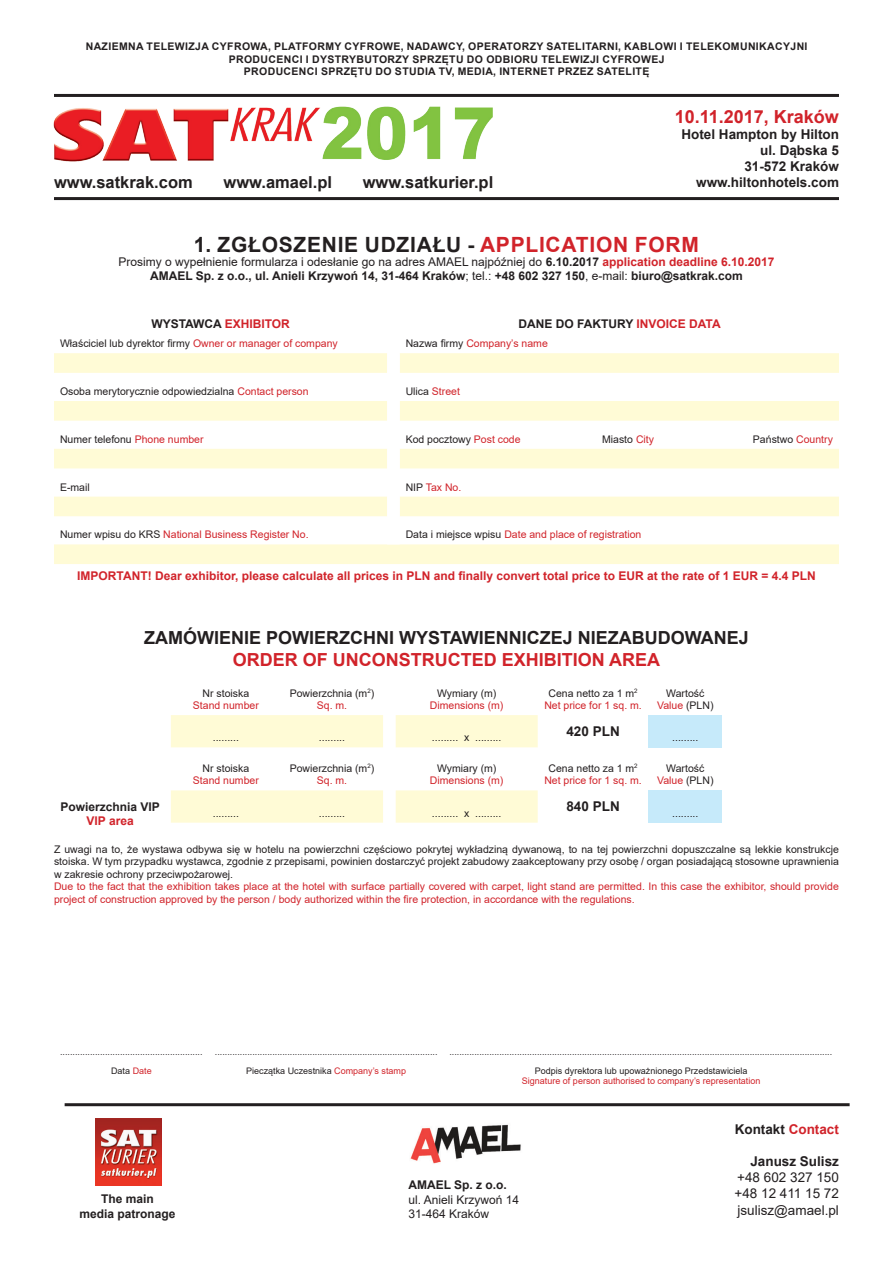
<style>
.page{position:relative;width:893px;height:1263px;background:#fff}
.page>*{position:absolute;margin:0;border:0;box-sizing:border-box;transform-origin:0 0}
.t1{font:700 21px "Arial";letter-spacing:.035em;color:#231f20}
.t2{font:700 18px "Arial";color:#d1232a}
.t3{font:700 18px "Arial";color:#231f20}
.t4{font:700 16.5px "Arial";color:#231f20}
.t5{font:700 13.5px "Arial";color:#231f20}
.t6{font:13.5px "Arial";color:#231f20}
.t7{font:700 12px "Arial";color:#231f20}
.t8{font:12px "Arial";color:#231f20}
.t9{font:700 12px "Arial";color:#d1232a}
.t10{font:10.5px/12.6px "Arial";color:#231f20;text-align:justify}
.t11{font:10.5px/12.6px "Arial";color:#d1232a}
.t12{font:700 10.5px "Arial";letter-spacing:.035em;color:#231f20}
.t13{font:9px "Arial";color:#231f20}
.t14{font:9px "Arial";color:#d1232a}
.s1{color:#d1232a}
.s2{font-weight:700}
.s3{font-weight:700;color:#d1232a}
.s4{font-weight:400}
.s5{color:#231f20}
</style>
<div class="page">
<svg style="left:54px;top:353px;width:785px;height:211px"></svg>
<svg style="left:387px;top:353px;width:13px;height:191px"></svg>
<div style="left:171px;top:715px;width:367px;height:32px;background:#fffbd6"></div>
<div style="left:648px;top:715px;width:74px;height:32px;background:#c6eafa"></div>
<svg style="left:171px;top:790px;width:367px;height:33px;background:#fffbd8"></svg>
<div style="left:648px;top:790px;width:74px;height:33px;background:#c6eafa"></div>
<hr style="left:54px;top:94px;width:785px;height:3px;background:#231f20">
<hr style="left:54px;top:197px;width:785px;height:3px;background:#231f20">
<img style="left:53px;top:106px;width:440px;height:56px">
<hr style="left:65px;top:1103px;width:785px;height:3px;background:#231f20">
<img style="left:95px;top:1118px;width:67px;height:67px">
<img style="left:410px;top:1124px;width:111px;height:40px">
<p class="t12" style="left:86px;top:39px;width:723px">NAZIEMNA TELEWIZJA CYFROWA, PLATFORMY CYFROWE, NADAWCY, OPERATORZY SATELITARNI, KABLOWI I TELEKOMUNIKACYJNI</p>
<p class="t12" style="left:229px;top:52px;width:437px">PRODUCENCI I DYSTRYBUTORZY SPRZĘTU DO ODBIORU TELEWIZJI CYFROWEJ</p>
<p class="t12" style="left:244px;top:64px;width:407px">PRODUCENCI SPRZĘTU DO STUDIA TV, MEDIA, INTERNET PRZEZ SATELITĘ</p>
<p class="t2" style="left:675px;top:104px;width:166px">10.11.2017, Kraków</p>
<p class="t5" style="left:681px;top:125px;width:159px">Hotel Hampton by Hilton</p>
<p class="t5" style="left:760px;top:141px;width:80px">ul. Dąbska 5</p>
<p class="t5" style="left:744px;top:157px;width:96px">31-572 Kraków</p>
<p class="t4" style="left:54px;top:170px;width:140px">www.satkrak.com</p>
<p class="t4" style="left:223px;top:170px;width:110px">www.amael.pl</p>
<p class="t4" style="left:363px;top:170px;width:132px">www.satkurier.pl</p>
<p class="t5" style="left:696px;top:173px;width:144px">www.hiltonhotels.com</p>
<p class="t1" style="left:194px;top:229px;width:507px">1. ZGŁOSZENIE UDZIAŁU - <span class="s1">APPLICATION FORM</span></p>
<p class="t8" style="left:118px;top:254px;width:657px">Prosimy o wypełnienie formularza i odesłanie go na adres AMAEL najpóźniej do <span class="s2">6.10.2017</span> <span class="s3">application deadline 6.10.2017</span></p>
<p class="t7" style="left:150px;top:268px;width:594px">AMAEL Sp. z o.o., ul. Anieli Krzywoń 14, 31-464 Kraków<span class="s4">; tel.:</span> +48 602 327 150<span class="s4">, e-mail:</span> biuro@satkrak.com</p>
<p class="t9" style="left:151px;top:315px;width:140px"><span class="s5">WYSTAWCA</span> EXHIBITOR</p>
<p class="t7" style="left:518px;top:315px;width:204px">DANE DO FAKTURY <span class="s1">INVOICE DATA</span></p>
<p class="t10" style="left:60px;top:337px;width:279px">Właściciel lub dyrektor firmy <span class="s1">Owner or manager of company</span></p>
<p class="t11" style="left:406px;top:337px;width:144px"><span class="s5">Nazwa firmy</span> Company’s name</p>
<p class="t10" style="left:60px;top:385px;width:250px">Osoba merytorycznie odpowiedzialna <span class="s1">Contact person</span></p>
<p class="t11" style="left:406px;top:385px;width:56px"><span class="s5">Ulica</span> Street</p>
<p class="t10" style="left:60px;top:433px;width:145px">Numer telefonu <span class="s1">Phone number</span></p>
<p class="t10" style="left:406px;top:433px;width:116px">Kod pocztowy <span class="s1">Post code</span></p>
<p class="t10" style="left:602px;top:433px;width:53px">Miasto <span class="s1">City</span></p>
<p class="t10" style="left:753px;top:433px;width:81px">Państwo <span class="s1">Country</span></p>
<p class="t10" style="left:60px;top:480px;width:31px">E-mail</p>
<p class="t11" style="left:406px;top:480px;width:57px"><span class="s5">NIP</span> Tax No.</p>
<p class="t11" style="left:60px;top:528px;width:250px"><span class="s5">Numer wpisu do KRS</span> National Business Register No.</p>
<p class="t11" style="left:406px;top:528px;width:237px"><span class="s5">Data i miejsce wpisu</span> Date and place of registration</p>
<p class="t9" style="left:77px;top:567px;width:740px">IMPORTANT! Dear exhibitor, please calculate all prices in PLN and finally convert total price to EUR at the rate of 1 EUR = 4.4 PLN</p>
<p class="t3" style="left:144px;top:625px;width:606px">ZAMÓWIENIE POWIERZCHNI WYSTAWIENNICZEJ NIEZABUDOWANEJ</p>
<p class="t2" style="left:233px;top:647px;width:429px">ORDER OF UNCONSTRUCTED EXHIBITION AREA</p>
<p class="t10" style="left:203px;top:686px;width:48px">Nr stoiska</p>
<p class="t11" style="left:193px;top:699px;width:67px">Stand number</p>
<p class="t10" style="left:290px;top:686px;width:86px">Powierzchnia (m<sup>2</sup>)</p>
<p class="t11" style="left:317px;top:699px;width:32px">Sq. m.</p>
<p class="t10" style="left:548px;top:686px;width:91px">Cena netto za 1 m<sup>2</sup></p>
<p class="t11" style="left:544px;top:699px;width:99px">Net price for 1 sq. m.</p>
<p class="t10" style="left:437px;top:686px;width:61px">Wymiary (m)</p>
<p class="t11" style="left:430px;top:699px;width:75px">Dimensions (m)</p>
<p class="t10" style="left:666px;top:686px;width:40px">Wartość</p>
<p class="t11" style="left:657px;top:699px;width:58px">Value <span class="s5">(PLN)</span></p>
<p class="t10" style="left:213px;top:731px;width:28px">.........</p>
<p class="t10" style="left:319px;top:731px;width:28px">.........</p>
<p class="t10" style="left:432px;top:731px;width:71px">......... x .........</p>
<p class="t5" style="left:566px;top:722px;width:55px">420 PLN</p>
<p class="t10" style="left:672px;top:731px;width:28px">.........</p>
<p class="t10" style="left:203px;top:762px;width:48px">Nr stoiska</p>
<p class="t11" style="left:193px;top:774px;width:67px">Stand number</p>
<p class="t10" style="left:290px;top:762px;width:86px">Powierzchnia (m<sup>2</sup>)</p>
<p class="t11" style="left:317px;top:774px;width:32px">Sq. m.</p>
<p class="t10" style="left:437px;top:762px;width:61px">Wymiary (m)</p>
<p class="t11" style="left:430px;top:774px;width:75px">Dimensions (m)</p>
<p class="t10" style="left:548px;top:762px;width:91px">Cena netto za 1 m<sup>2</sup></p>
<p class="t11" style="left:544px;top:774px;width:99px">Net price for 1 sq. m.</p>
<p class="t10" style="left:666px;top:762px;width:40px">Wartość</p>
<p class="t11" style="left:657px;top:774px;width:58px">Value <span class="s5">(PLN)</span></p>
<p class="t5" style="left:566px;top:797px;width:55px">840 PLN</p>
<p class="t7" style="left:61px;top:798px;width:101px">Powierzchnia VIP</p>
<p class="t9" style="left:87px;top:812px;width:49px">VIP area</p>
<p class="t10" style="left:213px;top:807px;width:28px">.........</p>
<p class="t10" style="left:319px;top:807px;width:28px">.........</p>
<p class="t10" style="left:432px;top:807px;width:71px">......... x .........</p>
<p class="t10" style="left:672px;top:807px;width:28px">.........</p>
<p class="t10" style="left:54px;top:843px;width:786px">Z uwagi na to, że wystawa odbywa się w hotelu na powierzchni częściowo pokrytej wykładziną dywanową, to na tej powierzchni dopuszczalne są lekkie konstrukcje stoiska. W tym przypadku wystawca, zgodnie z przepisami, powinien dostarczyć projekt zabudowy zaakceptowany przy osobę / organ posiadającą stosowne uprawnienia w zakresie ochrony przeciwpożarowej.</p>
<p class="t11" style="left:54px;top:880px;width:786px">Due to the fact that the exhibition takes place at the hotel with surface partially covered with carpet, light stand are permitted. In this case the exhibitor, should provide project of construction approved by the person / body authorized within the fire protection, in accordance with the regulations.</p>
<p class="t13" style="left:60px;top:1046px;width:144px">.........................................................</p>
<p class="t13" style="left:215px;top:1046px;width:224px">.........................................................................................</p>
<p class="t13" style="left:449px;top:1046px;width:384px">.........................................................................................................................................................</p>
<p class="t13" style="left:111px;top:1064px;width:42px">Data <span class="s1">Date</span></p>
<p class="t13" style="left:246px;top:1064px;width:161px">Pieczątka Uczestnika <span class="s1">Company’s stamp</span></p>
<p class="t13" style="left:535px;top:1064px;width:214px">Podpis dyrektora lub upoważnionego Przedstawiciela</p>
<p class="t14" style="left:522px;top:1075px;width:240px">Signature of person authorised to company’s representation</p>
<p class="t7" style="left:101px;top:1191px;width:54px">The main</p>
<p class="t7" style="left:80px;top:1205px;width:98px">media patronage</p>
<p class="t7" style="left:408px;top:1176px;width:100px">AMAEL Sp. z o.o.</p>
<p class="t8" style="left:408px;top:1191px;width:112px">ul. Anieli Krzywoń 14</p>
<p class="t8" style="left:408px;top:1205px;width:82px">31-464 Kraków</p>
<p class="t5" style="left:735px;top:1119px;width:106px">Kontakt <span class="s1">Contact</span></p>
<p class="t5" style="left:750px;top:1152px;width:90px">Janusz Sulisz</p>
<p class="t6" style="left:737px;top:1168px;width:103px">+48 602 327 150</p>
<p class="t6" style="left:734px;top:1184px;width:106px">+48 12 411 15 72</p>
<p class="t6" style="left:737px;top:1200px;width:103px">jsulisz@amael.pl</p>
</div>
